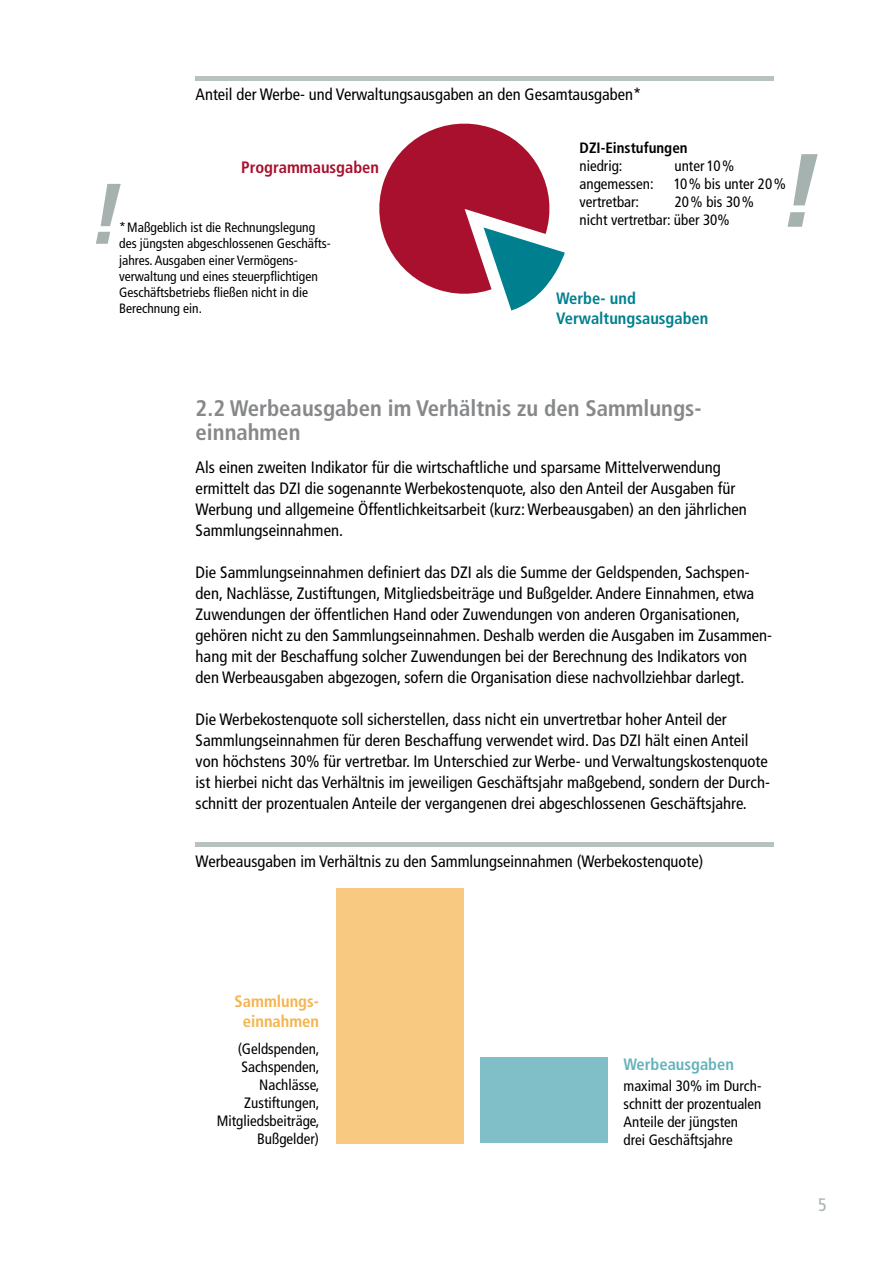
<style>
.page{position:relative;width:893px;height:1263px;background:#fff}
.page>*{position:absolute;margin:0;border:0;box-sizing:border-box;transform-origin:0 0}
.t1{font:italic 700 103.95px "Frutiger";color:#a5b2af}
.t2{font:italic 700 85.8px "Frutiger";color:#a5b2af}
.t3{font:700 condensed 22.5px/24px "Frutiger";color:#87888a}
.t4{font:condensed 18px "Frutiger";color:#a5b2af}
.t5{font:condensed 16.5px/21px "Frutiger";color:#000}
.t6{font:700 condensed 16.5px/19.8px "Frutiger";color:#00808f}
.t7{font:700 condensed 16.5px/19.8px "Frutiger";color:#f6b44d;text-align:center}
.t8{font:700 condensed 16.5px "Frutiger";color:#a8102d}
.t9{font:condensed 15px/18px "Frutiger";color:#000}
.t10{font:700 condensed 15px "Frutiger";color:#000}
.t11{font:condensed 13.5px/16.2px "Frutiger";color:#000}
</style>
<div class="page">
<svg style="left:379px;top:123px;width:186px;height:187px"></svg>
<hr style="left:196px;top:77px;width:578px;height:4px;background:#b7c1be">
<div style="left:196px;top:842px;width:578px;height:5px;background:#b7c1be"></div>
<div style="left:336px;top:888px;width:128px;height:255px;background:#f8c980"></div>
<div style="left:481px;top:1058px;width:127px;height:85px;background:#80bfc7"></div>
<p class="t5" style="left:196px;top:83px;width:447px">Anteil der Werbe- und Verwaltungsausgaben an den Gesamtausgaben*</p>
<p class="t8" style="left:241px;top:157px;width:139px">Programmausgaben</p>
<h2 class="t2" style="left:89px;top:164px;width:35px">!</h2>
<p class="t11" style="left:119px;top:220px;width:213px">*Maßgeblich ist die Rechnungslegung des jüngsten abgeschlossenen Geschäfts&shy;jahres. Ausgaben einer Vermögens&shy;verwaltung und eines steuerpflichtigen Geschäftsbetriebs fließen nicht in die Berechnung ein.</p>
<p class="t10" style="left:579px;top:138px;width:110px">DZI-Einstufungen</p>
<p class="t9" style="left:579px;top:156px;width:45px">niedrig:</p>
<p class="t9" style="left:674px;top:156px;width:61px">unter 10%</p>
<p class="t9" style="left:579px;top:174px;width:76px">angemessen:</p>
<p class="t9" style="left:674px;top:174px;width:114px">10% bis unter 20%</p>
<p class="t9" style="left:579px;top:192px;width:61px">vertretbar:</p>
<h1 class="t1" style="left:780px;top:130px;width:42px">!</h1>
<p class="t9" style="left:579px;top:192px;width:176px;text-indent:95px">20% bis 30% nicht vertretbar: über 30%</p>
<p class="t6" style="left:556px;top:288px;width:154px">Werbe- und<br>Verwaltungsausgaben</p>
<h3 class="t3" style="left:196px;top:396px;width:506px">2.2 Werbeausgaben im Verhältnis zu den Sammlungs&shy;einnahmen</h3>
<p class="t5" style="left:196px;top:457px;width:553px">Als einen zweiten Indikator für die wirtschaftliche und sparsame Mittelverwendung ermittelt das DZI die sogenannte Werbekostenquote, also den Anteil der Ausgaben für Werbung und allgemeine Öffentlichkeitsarbeit (kurz: Werbeausgaben) an den jährlichen Sammlungseinnahmen.</p>
<p class="t5" style="left:196px;top:562px;width:577px">Die Sammlungseinnahmen definiert das DZI als die Summe der Geldspenden, Sachspen&shy;den, Nachlässe, Zustiftungen, Mitgliedsbeiträge und Bußgelder. Andere Einnahmen, etwa Zuwendungen der öffentlichen Hand oder Zuwendungen von anderen Organisationen, gehören nicht zu den Sammlungseinnahmen. Deshalb werden die Ausgaben im Zusammen&shy;hang mit der Beschaffung solcher Zuwendungen bei der Berechnung des Indikators von den Werbeausgaben abgezogen, sofern die Organisation diese nachvollziehbar darlegt.</p>
<p class="t5" style="left:196px;top:709px;width:575px">Die Werbekostenquote soll sicherstellen, dass nicht ein unvertretbar hoher Anteil der Sammlungseinnahmen für deren Beschaffung verwendet wird. Das DZI hält einen Anteil von höchstens 30% für vertretbar. Im Unterschied zur Werbe- und Verwaltungskostenquote ist hierbei nicht das Verhältnis im jeweiligen Geschäftsjahr maßgebend, sondern der Durch&shy;schnitt der prozentualen Anteile der vergangenen drei abgeschlossenen Geschäftsjahre.</p>
<p class="t5" style="left:196px;top:851px;width:509px">Werbeausgaben im Verhältnis zu den Sammlungseinnahmen (Werbekostenquote)</p>
<p class="t7" style="left:235px;top:992px;width:86px">Sammlungs&shy;einnahmen</p>
<p class="t9" style="left:217px;top:1040px;width:104px;text-align:right">(Geldspenden,<br>Sachspenden,<br>Nachlässe,<br>Zustiftungen,<br>Mitgliedsbeiträge,<br>Bußgelder)</p>
<p class="t6" style="left:623px;top:1054px;width:112px">Werbeausgaben</p>
<p class="t9" style="left:623px;top:1077px;width:140px">maximal 30% im Durch&shy;schnitt der prozentualen<br>Anteile der jüngsten drei Geschäftsjahre</p>
<p class="t4" style="left:818px;top:1194px;width:10px">5</p>
</div>
